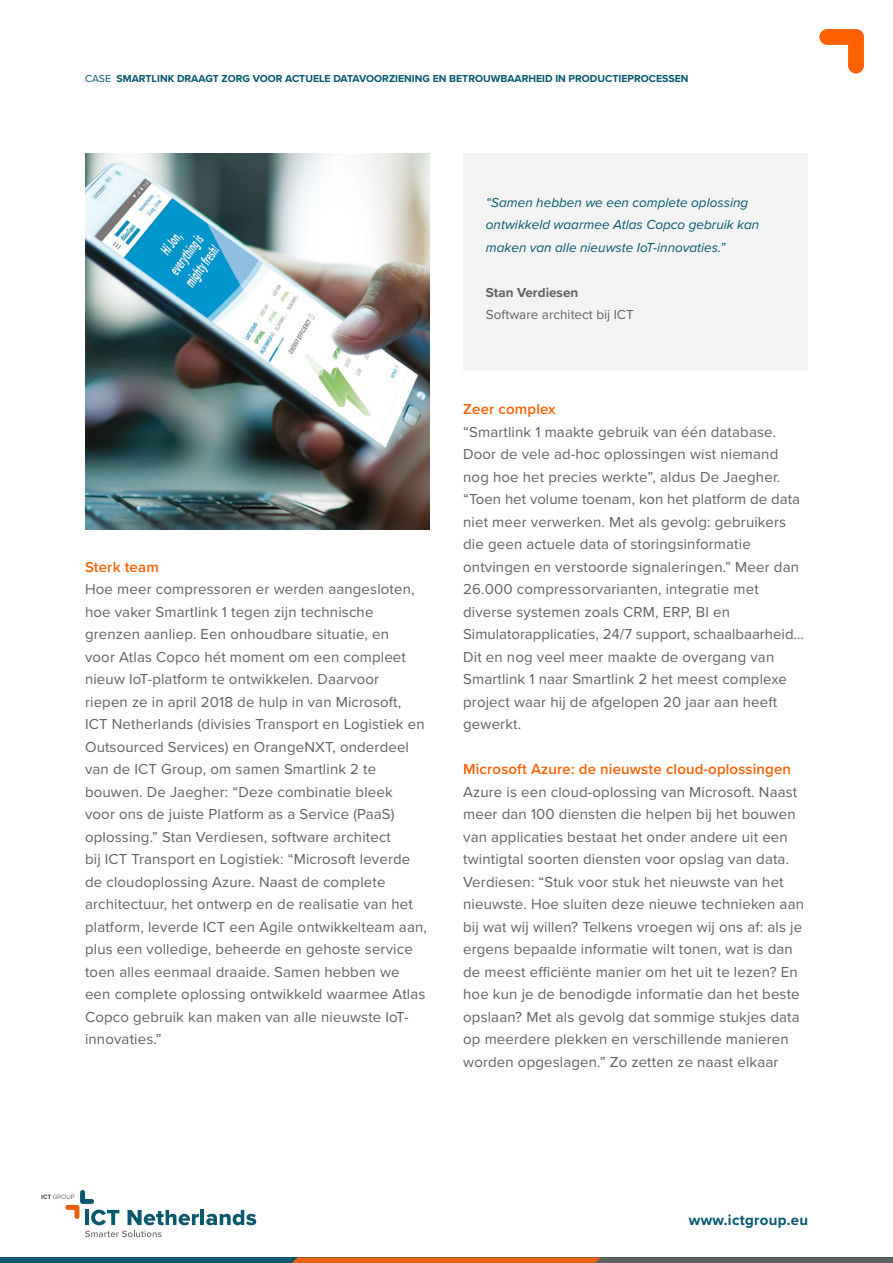
<style>
.page{position:relative;width:893px;height:1263px;background:#fff}
.page>*{position:absolute;margin:0;border:0;box-sizing:border-box;transform-origin:0 0}
.t1{font:15px/22.5px "Proxima Nova";letter-spacing:.01em;color:#61615f}
.t2{font:600 15px "Proxima Nova";letter-spacing:.01em;color:#ff6000}
.t3{font:700 15px "Proxima Nova";letter-spacing:.02em;color:#00586f}
.t4{font:italic 13.5px/22.5px "Proxima Nova";color:#00586f}
.t5{font:13.5px "Proxima Nova";color:#61615f}
.t6{font:700 13.5px "Proxima Nova";color:#61615f}
.t7{font:700 10.5px "Proxima Nova";color:#00586f}
.s1{font-weight:400}
</style>
<div class="page">
<svg style="left:819px;top:29px;width:45px;height:45px"></svg>
<div style="left:0;top:1257px;width:893px;height:6px;background:#0f596e"></div>
<svg style="left:292px;top:1257px;width:601px;height:6px;background:#9d5f3b"></svg>
<hr style="left:201px;top:1210px;width:3px;height:15px;background:#09586e">
<svg style="left:206px;top:1210px;width:50px;height:15px"></svg>
<svg style="left:41px;top:1190px;width:158px;height:47px"></svg>
<div style="left:463px;top:153px;width:345px;height:217px;background:#f3f3f3"></div>
<img style="left:85px;top:153px;width:344px;height:377px">
<p class="t7" style="left:85px;top:71px;width:605px"><span class="s1">CASE</span> SMARTLINK DRAAGT ZORG VOOR ACTUELE DATAVOORZIENING EN BETROUWBAARHEID IN PRODUCTIEPROCESSEN</p>
<p class="t2" style="left:85px;top:555px;width:75px">Sterk team</p>
<p class="t1" style="left:85px;top:577px;width:343px">Hoe meer compressoren er werden aangesloten, hoe vaker Smartlink 1 tegen zijn technische grenzen aanliep. Een onhoudbare situatie, en<br>voor Atlas Copco hét moment om een compleet nieuw IoT-platform te ontwikkelen. Daarvoor<br>riepen ze in april 2018 de hulp in van Microsoft, ICT Netherlands (divisies Transport en Logistiek en Outsourced Services) en OrangeNXT, onderdeel van de ICT Group, om samen Smartlink 2 te bouwen. De Jaegher: “Deze combinatie bleek<br>voor ons de juiste Platform as a Service (PaaS) oplossing.” Stan Verdiesen, software architect<br>bij ICT Transport en Logistiek: “Microsoft leverde de cloudoplossing Azure. Naast de complete architectuur, het ontwerp en de realisatie van het platform, leverde ICT een Agile ontwikkelteam aan, plus een volledige, beheerde en gehoste service toen alles eenmaal draaide. Samen hebben we een complete oplossing ontwikkeld waarmee Atlas Copco gebruik kan maken van alle nieuwste IoT&shy;innovaties.”</p>
<p class="t4" style="left:486px;top:190px;width:275px">“Samen hebben we een complete oplossing ontwikkeld waarmee Atlas Copco gebruik kan maken van alle nieuwste IoT-innovaties.”</p>
<p class="t6" style="left:486px;top:282px;width:94px">Stan Verdiesen</p>
<p class="t5" style="left:486px;top:304px;width:149px">Software architect bij ICT</p>
<p class="t2" style="left:463px;top:398px;width:94px">Zeer complex</p>
<p class="t1" style="left:463px;top:420px;width:342px">“Smartlink 1 maakte gebruik van één database.<br>Door de vele ad-hoc oplossingen wist niemand nog hoe het precies werkte”, aldus De Jaegher. “Toen het volume toenam, kon het platform de data niet meer verwerken. Met als gevolg: gebruikers die geen actuele data of storingsinformatie ontvingen en verstoorde signaleringen.” Meer dan 26.000 compressorvarianten, integratie met diverse systemen zoals CRM, ERP, BI en Simulatorapplicaties, 24/7 support, schaalbaarheid… Dit en nog veel meer maakte de overgang van Smartlink 1 naar Smartlink 2 het meest complexe project waar hij de afgelopen 20 jaar aan heeft gewerkt.</p>
<p class="t2" style="left:463px;top:758px;width:329px">Microsoft Azure: de nieuwste cloud-oplossingen</p>
<p class="t1" style="left:463px;top:780px;width:342px">Azure is een cloud-oplossing van Microsoft. Naast meer dan 100 diensten die helpen bij het bouwen van applicaties bestaat het onder andere uit een twintigtal soorten diensten voor opslag van data.<br>Verdiesen: “Stuk voor stuk het nieuwste van het nieuwste. Hoe sluiten deze nieuwe technieken aan bij wat wij willen? Telkens vroegen wij ons af: als je ergens bepaalde informatie wilt tonen, wat is dan de meest efficiënte manier om het uit te lezen? En hoe kun je de benodigde informatie dan het beste opslaan? Met als gevolg dat sommige stukjes data op meerdere plekken en verschillende manieren worden opgeslagen.” Zo zetten ze naast elkaar</p>
<p class="t3" style="left:689px;top:1209px;width:121px">www.ictgroup.eu</p>
</div>
